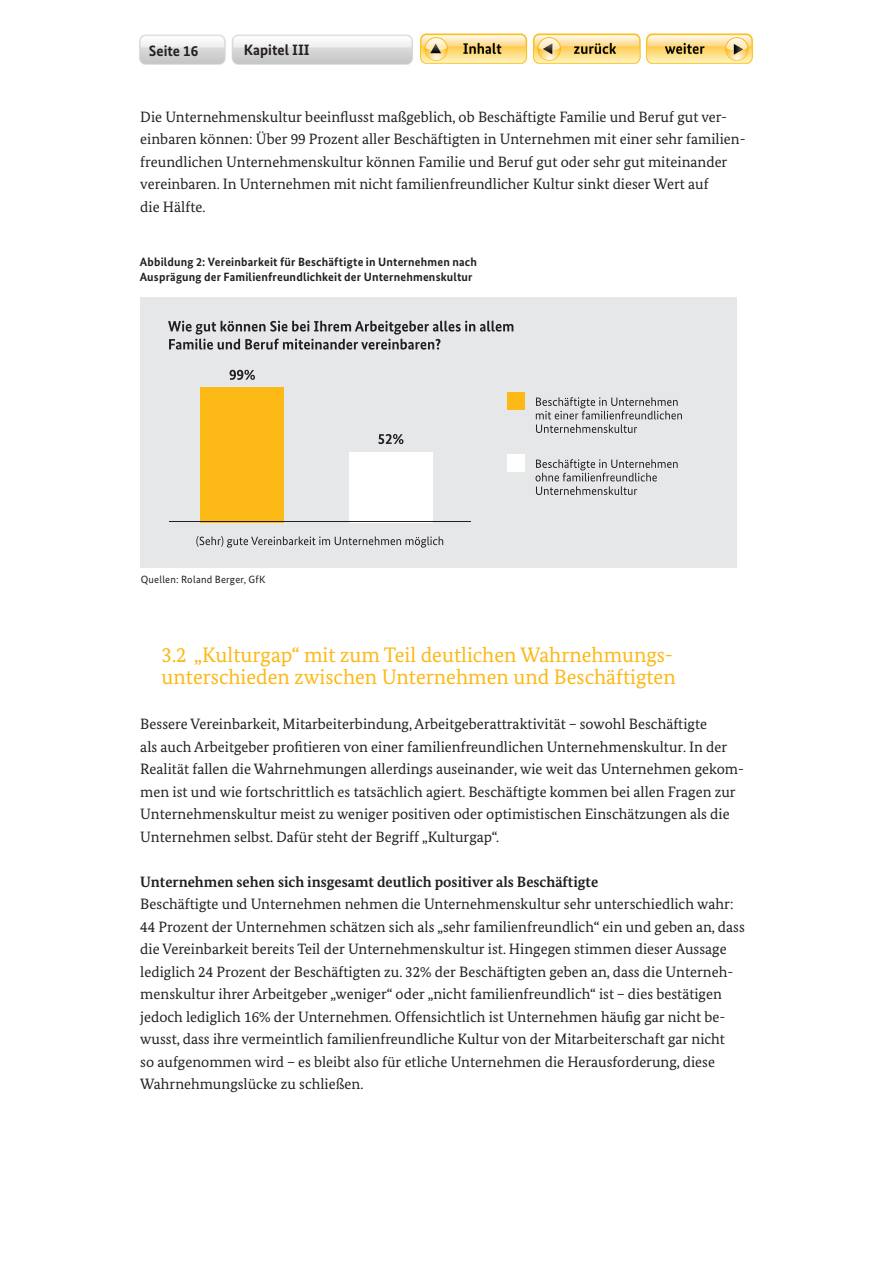
<style>
.page{position:relative;width:893px;height:1263px;background:#fff}
.page>*{position:absolute;margin:0;border:0;box-sizing:border-box;transform-origin:0 0}
.t1{font:21px "Bundes Serif";color:#fcb814}
.t2{font:15px/22.5px "Bundes Serif";color:#231f20}
.t3{font:700 15px "Bundes Serif";color:#231f20}
.t4{font:700 15px "Bundes Sans";color:#231f20}
.t5{font:700 12px/15px "Bundes Sans";letter-spacing:.015em;color:#231f20}
.t6{font:10.5px "Bundes Sans";letter-spacing:.02em;color:#231f20}
</style>
<div class="page">
<img style="left:139px;top:33px;width:389px;height:32px">
<img style="left:533px;top:33px;width:108px;height:31px">
<img style="left:646px;top:33px;width:107px;height:31px">
<div style="left:140px;top:297px;width:597px;height:270px;background:#e6e7e9"></div>
<div style="left:201px;top:387px;width:83px;height:135px;background:#fcb814"></div>
<div style="left:349px;top:452px;width:84px;height:70px;background:#fff"></div>
<div style="left:508px;top:393px;width:17px;height:17px;background:#fcb814"></div>
<div style="left:508px;top:455px;width:17px;height:17px;background:#fff"></div>
<svg style="left:168px;top:321px;width:345px;height:29px"></svg>
<svg style="left:536px;top:397px;width:146px;height:36px"></svg>
<svg style="left:535px;top:459px;width:143px;height:36px"></svg>
<svg style="left:196px;top:536px;width:247px;height:12px"></svg>
<svg style="left:230px;top:370px;width:25px;height:10px"></svg>
<svg style="left:378px;top:434px;width:25px;height:10px"></svg>
<hr style="left:169px;top:521px;width:302px;height:1px;background:#231f20">
<p class="t4" style="left:149px;top:41px;width:51px">Seite 16</p>
<p class="t4" style="left:244px;top:41px;width:67px">Kapitel III</p>
<p class="t2" style="left:140px;top:105px;width:607px">Die Unternehmenskultur beeinflusst maßgeblich, ob Beschäftigte Familie und Beruf gut ver&shy;einbaren können: Über 99 Prozent aller Beschäftigten in Unternehmen mit einer sehr familien&shy;freundlichen Unternehmenskultur können Familie und Beruf gut oder sehr gut miteinander vereinbaren. In Unternehmen mit nicht familienfreundlicher Kultur sinkt dieser Wert auf<br>die Hälfte.</p>
<p class="t5" style="left:140px;top:254px;width:339px">Abbildung 2: Vereinbarkeit für Beschäftigte in Unternehmen nach<br>Ausprägung der Familienfreundlichkeit der Unternehmenskultur</p>
<p class="t6" style="left:141px;top:573px;width:126px">Quellen: Roland Berger, GfK</p>
<h3 class="t1" style="left:162px;top:641px;width:513px">3.2 „Kulturgap“ mit zum Teil deutlichen Wahrnehmungs-</h3>
<h3 class="t1" style="left:162px;top:664px;width:516px">unterschieden zwischen Unternehmen und Beschäftigten</h3>
<p class="t2" style="left:140px;top:712px;width:588px">Bessere Vereinbarkeit, Mitarbeiterbindung, Arbeitgeberattraktivität – sowohl Beschäftigte als auch Arbeitgeber profitieren von einer familienfreundlichen Unternehmenskultur. In der</p>
<p class="t2" style="left:140px;top:780px;width:597px">men ist und wie fortschrittlich es tatsächlich agiert. Beschäftigte kommen bei allen Fragen zur<br>Unternehmenskultur meist zu weniger positiven oder optimistischen Einschätzungen als die<br>Unternehmen selbst. Dafür steht der Begriff „Kulturgap“.</p>
<h4 class="t3" style="left:140px;top:872px;width:459px">Unternehmen sehen sich insgesamt deutlich positiver als Beschäftigte</h4>
<p class="t2" style="left:140px;top:892px;width:606px">Beschäftigte und Unternehmen nehmen die Unternehmenskultur sehr unterschiedlich wahr:<br>44 Prozent der Unternehmen schätzen sich als „sehr familienfreundlich“ ein und geben an, dass die Vereinbarkeit bereits Teil der Unternehmenskultur ist. Hingegen stimmen dieser Aussage</p>
<p class="t2" style="left:140px;top:982px;width:583px">menskultur ihrer Arbeitgeber „weniger“ oder „nicht familienfreundlich“ ist – dies bestätigen</p>
<p class="t2" style="left:140px;top:1027px;width:586px">wusst, dass ihre vermeintlich familienfreundliche Kultur von der Mitarbeiterschaft gar nicht so aufgenommen wird – es bleibt also für etliche Unternehmen die Herausforderung, diese<br>Wahrnehmungslücke zu schließen.</p>
<p class="t2" style="left:140px;top:757px;width:605px">Realität fallen die Wahrnehmungen allerdings auseinander, wie weit das Unternehmen gekom-</p>
<p class="t2" style="left:140px;top:960px;width:594px">lediglich 24 Prozent der Beschäftigten zu. 32% der Beschäftigten geben an, dass die Unterneh-</p>
<p class="t2" style="left:140px;top:1005px;width:587px">jedoch lediglich 16% der Unternehmen. Offensichtlich ist Unternehmen häufig gar nicht be-</p>
</div>
